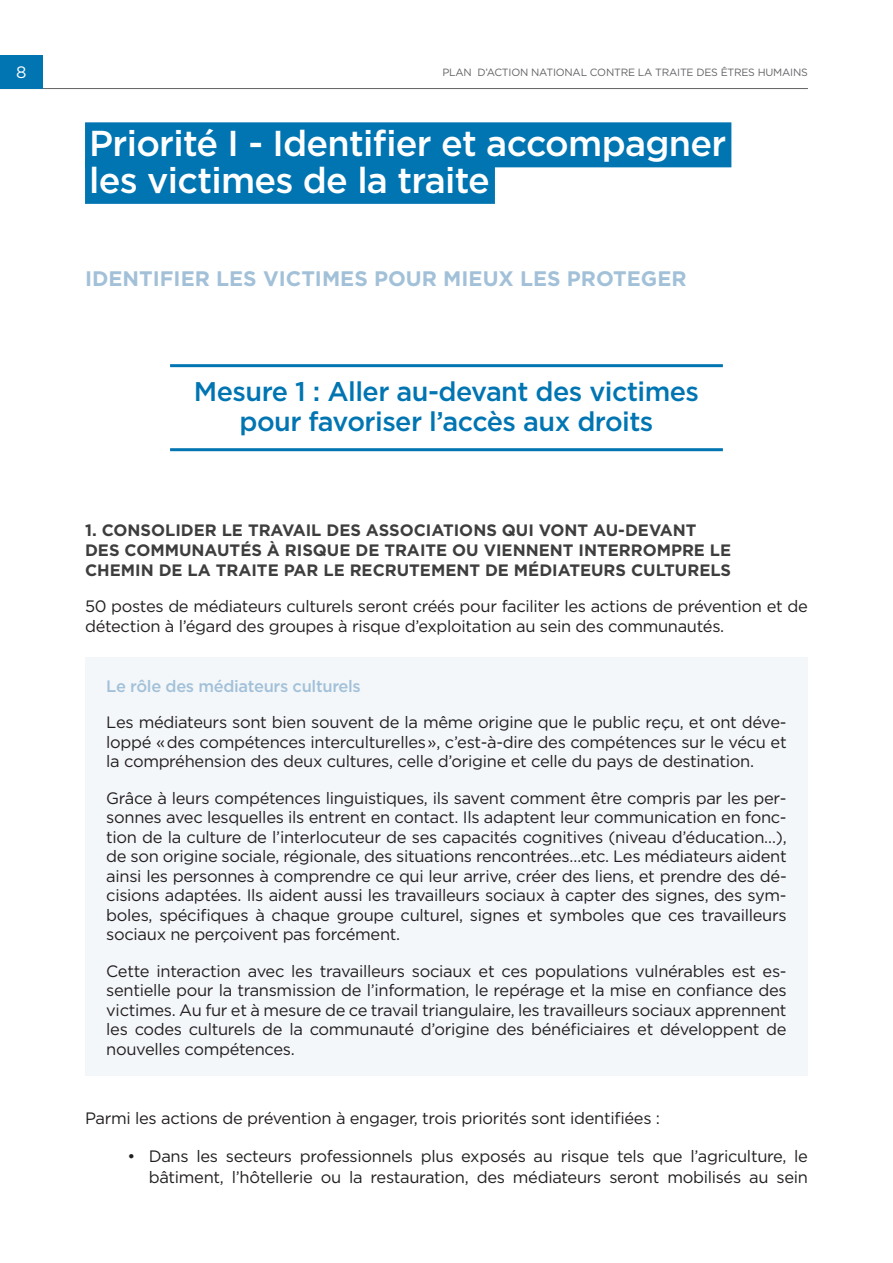
<style>
.page{position:relative;width:893px;height:1263px;background:#fff}
.page>*{position:absolute;margin:0;border:0;box-sizing:border-box;transform-origin:0 0}
.t1{font:500 36px/36.5px "Gotham";letter-spacing:-.02em;color:#fff}
.t2{font:500 27px/30px "Gotham";letter-spacing:-.02em;color:#0075b2;text-align:center}
.t3{font:700 21px "Gotham";color:#a2c1d9}
.t4{font:16.5px/19.5px "Gotham";letter-spacing:-.02em;color:#231f20;text-align:justify}
.t5{font:700 16.5px/19.8px "Gotham";color:#3e3e3f}
.t6{font:500 16.5px "Gotham";letter-spacing:-.02em;color:#a2c1d9}
.t7{font:16.5px "Gotham";color:#fff}
.t8{font:10.5px "Gotham";letter-spacing:-.02em;color:#636366}
</style>
<div class="page">
<hr style="left:0;top:88px;width:808px;height:1px;background:#636366">
<div style="left:0;top:55px;width:43px;height:34px;background:#0075b2"></div>
<div style="left:85px;top:122px;width:646px;height:45px;background:#0075b2"></div>
<div style="left:85px;top:159px;width:410px;height:45px;background:#0075b2"></div>
<hr style="left:170px;top:364px;width:553px;height:3px;background:#0075b2">
<hr style="left:170px;top:448px;width:553px;height:3px;background:#0075b2">
<div style="left:85px;top:657px;width:723px;height:419px;background:#f4f7fa"></div>
<p class="t7" style="left:16px;top:62px;width:12px">8</p>
<p class="t8" style="left:442px;top:66px;width:367px">Plan d’action national contre la traite des êtres humains</p>
<h1 class="t1" style="left:89px;top:125px;width:639px">Priorité I - Identifier et accompagner les victimes de la traite</h1>
<p class="t3" style="left:85px;top:265px;width:23px">IDENT</p>
<p class="t3" style="left:153px;top:265px;width:78px">IFIER LES</p>
<p class="t3" style="left:263px;top:265px;width:75px">VICTIMES</p>
<p class="t3" style="left:374px;top:265px;width:17px">POUR</p>
<p class="t3" style="left:443px;top:265px;width:41px">MIEUX</p>
<p class="t3" style="left:520px;top:265px;width:14px">LES</p>
<p class="t3" style="left:567px;top:265px;width:16px">PROTEGER</p>
<h2 class="t2" style="left:194px;top:376px;width:507px">Mesure 1 : Aller au-devant des victimes pour favoriser l’accès aux droits</h2>
<p class="t5" style="left:85px;top:520px;width:648px">1. CONSOLI DER LE TRAVAI L DES ASSOCIATIONS QUI VONT AU-DEVANT<br>DES COMMUNAUTÉS À RISQUE DE TRAITE OU VI ENNENT I NTERROMPRE LE<br>CHEMI N DE LA TRAITE PAR LE RECRUTEMENT DE MÉDIATEURS CULTURELS</p>
<p class="t4" style="left:85px;top:596px;width:724px">50 postes de médiateurs culturels seront créés pour faciliter les actions de prévention et de détection à l’égard des groupes à risque d’exploitation au sein des communautés.</p>
<p class="t6" style="left:106px;top:675px;width:256px">Le rôle des médiateurs culturels</p>
<p class="t4" style="left:106px;top:712px;width:682px">Les médiateurs sont bien souvent de la même origine que le public reçu, et ont déve&shy;loppé « des compétences interculturelles », c’est-à-dire des compétences sur le vécu et la compréhension des deux cultures, celle d’origine et celle du pays de destination.</p>
<p class="t4" style="left:106px;top:788px;width:682px">Grâce à leurs compétences linguistiques, ils savent comment être compris par les per&shy;sonnes avec lesquelles ils entrent en contact. Ils adaptent leur communication en fonc&shy;tion de la culture de l’interlocuteur de ses capacités cognitives (niveau d’éducation…), de son origine sociale, régionale, des situations rencontrées…etc. Les médiateurs aident ainsi les personnes à comprendre ce qui leur arrive, créer des liens, et prendre des dé&shy;cisions adaptées. Ils aident aussi les travailleurs sociaux à capter des signes, des sym&shy;boles, spécifiques à chaque groupe culturel, signes et symboles que ces travailleurs sociaux ne perçoivent pas forcément.</p>
<p class="t4" style="left:106px;top:961px;width:682px">Cette interaction avec les travailleurs sociaux et ces populations vulnérables est es&shy;sentielle pour la transmission de l’information, le repérage et la mise en confiance des victimes. Au fur et à mesure de ce travail triangulaire, les travailleurs sociaux apprennent les codes culturels de la communauté d’origine des bénéficiaires et développent de nouvelles compétences.</p>
<p class="t4" style="left:85px;top:1107px;width:577px">Parmi les actions de prévention à engager, trois priorités sont identifiées :</p>
<p class="t4" style="left:128px;top:1145px;width:682px;line-height:21px;text-align:right">• Dans les secteurs professionnels plus exposés au risque tels que l’agriculture, le bâtiment, l’hôtellerie ou la restauration, des médiateurs seront mobilisés au sein</p>
</div>
